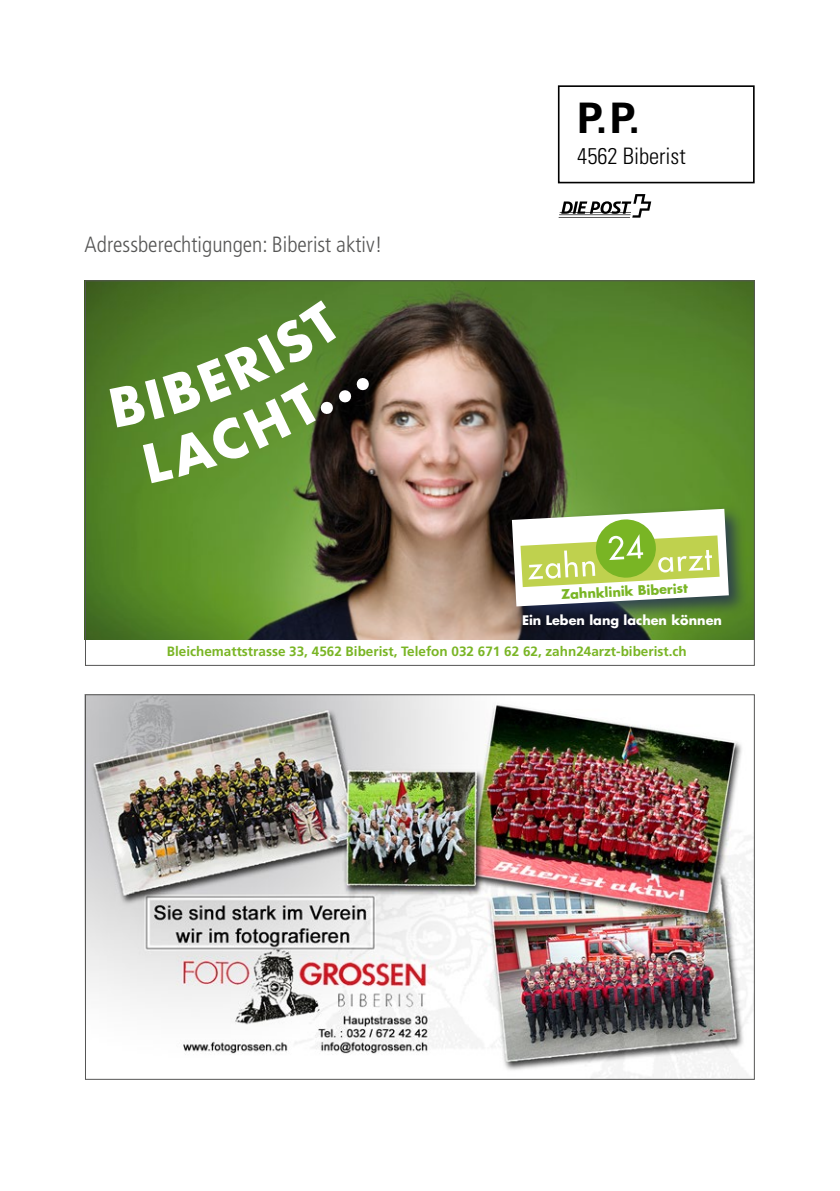
<style>
.page{position:relative;width:840px;height:1191px;background:#fff}
.page>*{position:absolute;margin:0;border:0;box-sizing:border-box;transform-origin:0 0}
.t1{font:700 42.2px "Univers LT Std";color:#000}
.t2{font:300 condensed 22.6px "Univers LT Std";color:#000}
.t3{font:300 condensed 22px "Frutiger";color:#565655}
.t4{font:700 13.6px "Frutiger";color:#79b524}
.t5{font:700 12.8px "Futura";color:#fff}
.t6{font:700 12.8px "Futura";color:#79b524}
</style>
<div class="page">
<img style="left:87px;top:696px;width:665px;height:381px">
<img style="left:87px;top:282px;width:665px;height:358px">
<div style="left:507px;top:504px;width:241px;height:123px;background:#232f56;opacity:.8"></div>
<svg style="left:511px;top:509px;width:217px;height:97px"></svg>
<svg style="left:109px;top:300px;width:259px;height:183px"></svg>
<hr style="left:558px;top:217px;width:71px;height:1px;background:#000">
<svg style="left:559px;top:194px;width:92px;height:24px"></svg>
<hr style="left:558px;top:214px;width:72px;height:1px;background:#000">
<div style="left:557px;top:85px;width:197px;height:98px;border:2px solid #000"></div>
<h3 class="t3" style="left:85px;top:232px;width:299px">Adressberechtigungen: Biberist aktiv!</h3>
<h1 class="t1" style="left:577px;top:94px;width:64px">P. P.</h1>
<h2 class="t2" style="left:577px;top:143px;width:110px">4562 Biberist</h2>
<p class="t6" style="left:560px;top:586px;width:128px;rotate:-3deg">Zahnklinik Biberist</p>
<p class="t5" style="left:521px;top:611px;width:201px">Ein Leben lang lachen können</p>
<p class="t4" style="left:167px;top:643px;width:521px">Bleichemattstrasse 33, 4562 Biberist, Telefon 032 671 62 62, zahn24arzt-biberist.ch</p>
</div>
